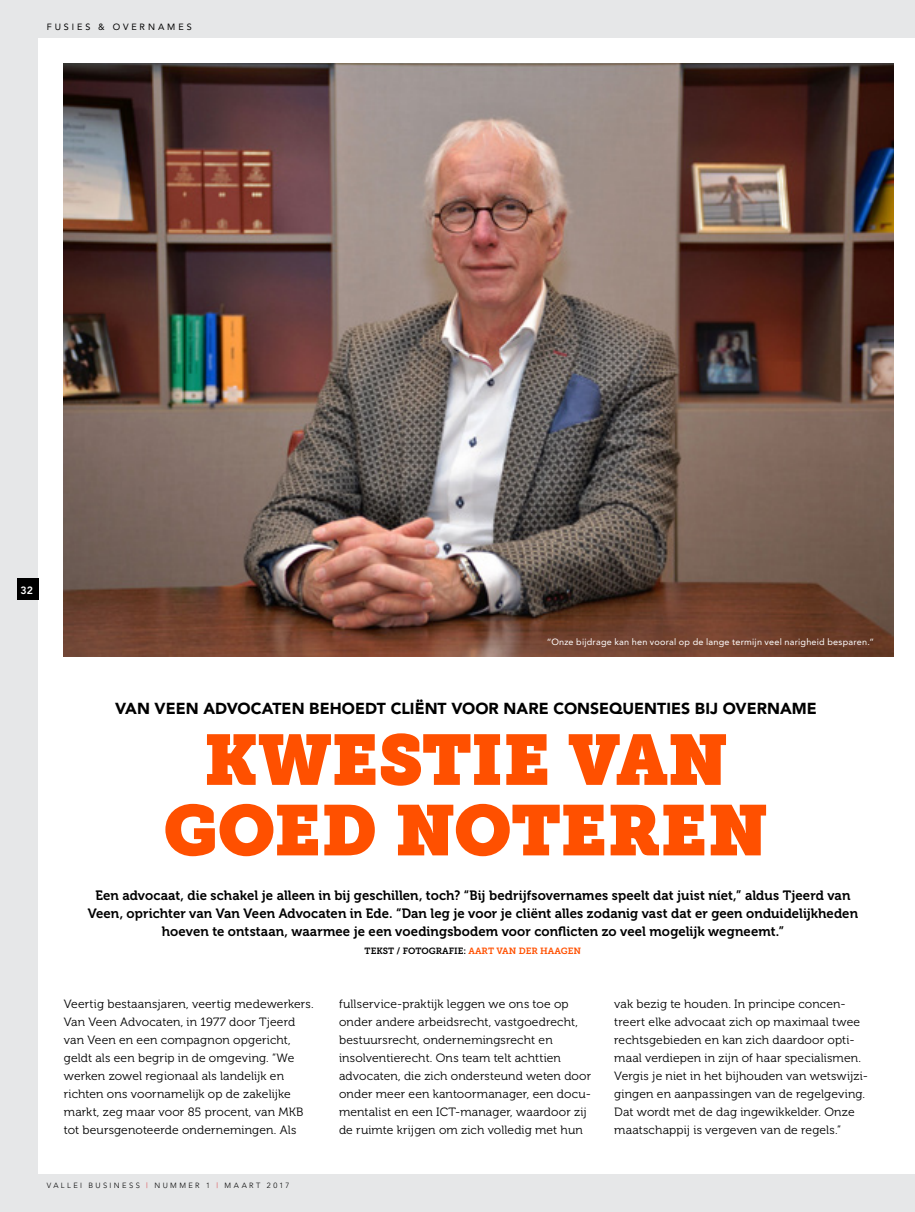
<style>
.page{position:relative;width:915px;height:1212px;background:#fff}
.page>*{position:absolute;margin:0;border:0;box-sizing:border-box;transform-origin:0 0}
.t1{font:70.5px/70.5px "Museo Slab";letter-spacing:-.01em;color:#ff5000;text-align:center}
.t2{font:900 15.9px "Avenir";color:#000}
.t3{font:13.5px/18px "Museo 700";letter-spacing:.005em;color:#000;text-align:center}
.t4{font:500 13.5px "Avenir";color:#fff}
.t5{font:12px/18px "Museo 300";letter-spacing:.01em;color:#000}
.t6{font:9px "Avenir";letter-spacing:.025em;color:#fff}
.t7{font:9px "Museo Slab 700";color:#000}
.t8{font:9px "Avenir";letter-spacing:.325em;color:#000}
.t9{font:300 7.5px "Avenir";letter-spacing:.325em;color:#000}
.s1{font-weight:800;font-size:10.5px}
.s2{color:#ff5000}
.s3{color:#d71d24}
</style>
<div class="page">
<div style="left:0;top:0;width:914px;height:1212px;background:#e6e7e8"></div>
<div style="left:38px;top:38px;width:876px;height:1136px;background:#fff"></div>
<div style="left:17px;top:578px;width:21px;height:22px;background:#000"></div>
<img style="left:64px;top:64px;width:829px;height:593px">
<p class="t8" style="left:47px;top:22px;width:146px">FUSIES &amp; OVERNAMES</p>
<p class="t4" style="left:18px;top:582px;width:17px">32<span class="s1">32</span></p>
<p class="t6" style="left:546px;top:636px;width:329px">“Onze bijdrage kan hen vooral op de lange termijn veel narigheid besparen.”</p>
<h2 class="t2" style="left:115px;top:699px;width:703px">VAN VEEN ADVOCATEN BEHOEDT CLIËNT VOOR NARE CONSEQUENTIES BIJ OVERNAME</h2>
<h1 class="t1" style="left:163px;top:725px;width:606px">KWESTIE VAN<br>GOED NOTEREN</h1>
<p class="t3" style="left:88px;top:887px;width:771px">Een advocaat, die schakel je alleen in bij geschillen, toch? “Bij bedrijfsovernames speelt dat juist níet,” aldus Tjeerd van<br>Veen, oprichter van Van Veen Advocaten in Ede. “Dan leg je voor je cliënt alles zodanig vast dat er geen onduidelijkheden hoeven te ontstaan, waarmee je een voedingsbodem voor conflicten zo veel mogelijk wegneemt.”</p>
<p class="t7" style="left:364px;top:946px;width:218px">TEKST / FOTOGRAFIE: <span class="s2">AART VAN DER HAAGEN</span></p>
<p class="t5" style="left:64px;top:995px;width:251px">Veertig bestaansjaren, veertig medewerkers.<br>Van Veen Advocaten, in 1977 door Tjeerd van Veen en een compagnon opgericht, geldt als een begrip in de omgeving. “We werken zowel regionaal als landelijk en richten ons voornamelijk op de zakelijke markt, zeg maar voor 85 procent, van MKB tot beursgenoteerde ondernemingen. Als</p>
<p class="t5" style="left:339px;top:995px;width:253px">fullservice-praktijk leggen we ons toe op onder andere arbeidsrecht, vastgoedrecht, bestuursrecht, ondernemingsrecht en insolventierecht. Ons team telt achttien advocaten, die zich ondersteund weten door onder meer een kantoormanager, een docu&shy;mentalist en een ICT-manager, waardoor zij de ruimte krijgen om zich volledig met hun</p>
<p class="t5" style="left:614px;top:995px;width:255px">vak bezig te houden. In principe concen&shy;treert elke advocaat zich op maximaal twee rechtsgebieden en kan zich daardoor opti&shy;maal verdiepen in zijn of haar specialismen.<br>Vergis je niet in het bijhouden van wetswijzi&shy;gingen en aanpassingen van de regelgeving.<br>Dat wordt met de dag ingewikkelder. Onze maatschappij is vergeven van de regels.”</p>
<p class="t9" style="left:47px;top:1181px;width:244px">VALLEI BUSINESS <span class="s3">|</span> NUMMER 1 <span class="s3">|</span> MAART 2017</p>
</div>
